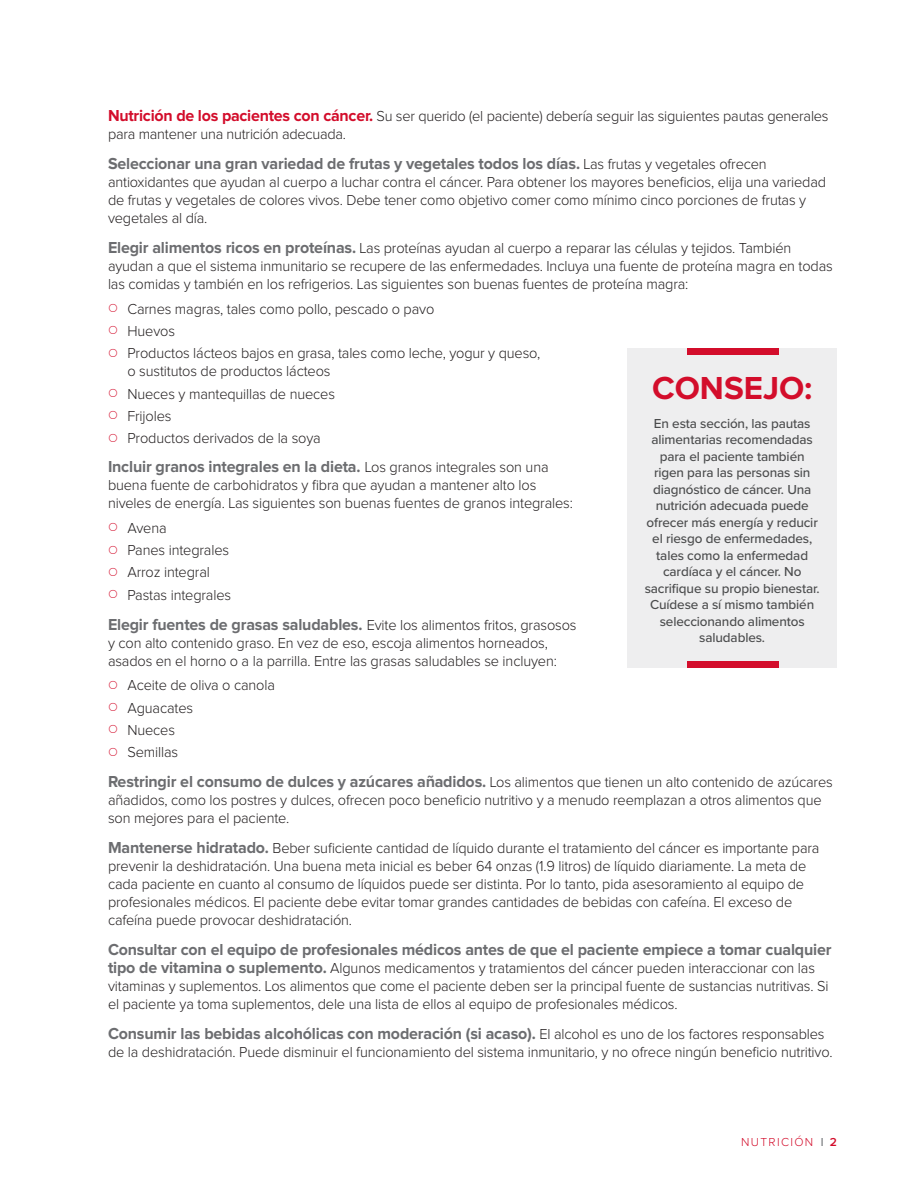
<style>
.page{position:relative;width:918px;height:1188px;background:#fff}
.page>*{position:absolute;margin:0;border:0;box-sizing:border-box;transform-origin:0 0}
.t1{font:700 33px "Proxima Nova";color:#d30d2b}
.Body_text{font:700 16.5px "Proxima Nova";letter-spacing:-.01em;color:#6c6d70}
.Body_text-2{font:300 15px/18px "Proxima Nova";letter-spacing:-.01em;color:#231f20}
.t2{font:500 13.5px/16.5px "Proxima Nova";letter-spacing:-.01em;color:#4b4c4d;text-align:center}
.t3{font:300 12px "Proxima Nova";letter-spacing:.11em;color:#d30d2b}
.s1{font-weight:700;font-size:16.5px;color:#d30d2b}
.s2{font-weight:300;font-size:15px;color:#231f20}
.s3{font-weight:700;font-size:16.5px;color:#6c6d70}
.s4{font-weight:600;color:#808285}
.s5{font-weight:600}
</style>
<div class="page">
<div style="left:627px;top:348px;width:210px;height:319px;background:#eeeeef"></div>
<div style="left:688px;top:661px;width:91px;height:6px;background:#d30d2b"></div>
<div style="left:687px;top:348px;width:92px;height:6px;background:#d30d2b"></div>
<p class="Body_text-2" style="left:108px;top:108px;width:722px"><span class="s1">Nutrición de los pacientes con cáncer.</span> Su ser querido (el paciente) debería seguir las siguientes pautas generales para mantener una nutrición adecuada.</p>
<p class="Body_text" style="left:108px;top:156px;width:660px">Seleccionar una gran variedad de frutas y vegetales todos los días. <span class="s2">Las frutas y vegetales ofrecen</span></p>
<p class="Body_text-2" style="left:108px;top:174px;width:720px">antioxidantes que ayudan al cuerpo a luchar contra el cáncer. Para obtener los mayores beneficios, elija una variedad de frutas y vegetales de colores vivos. Debe tener como objetivo comer como mínimo cinco porciones de frutas y vegetales al día.</p>
<p class="Body_text-2" style="left:108px;top:239px;width:726px"><span class="s3">Elegir alimentos ricos en proteínas.</span> Las proteínas ayudan al cuerpo a reparar las células y tejidos. También ayudan a que el sistema inmunitario se recupere de las enfermedades. Incluya una fuente de proteína magra en todas las comidas y también en los refrigerios. Las siguientes son buenas fuentes de proteína magra:</p>
<p class="Body_text-2" style="left:127px;top:300px;width:308px">Carnes magras, tales como pollo, pescado o pavo</p>
<p class="Body_text-2" style="left:127px;top:323px;width:49px">Huevos</p>
<p class="Body_text-2" style="left:127px;top:345px;width:415px">Productos lácteos bajos en grasa, tales como leche, yogur y queso, o sustitutos de productos lácteos</p>
<p class="Body_text-2" style="left:127px;top:385px;width:209px">Nueces y mantequillas de nueces</p>
<p class="Body_text-2" style="left:127px;top:407px;width:46px">Frijoles</p>
<p class="Body_text-2" style="left:127px;top:430px;width:195px">Productos derivados de la soya</p>
<p class="Body_text" style="left:108px;top:459px;width:442px">Incluir granos integrales en la dieta. <span class="s2">Los granos integrales son una</span></p>
<p class="Body_text-2" style="left:108px;top:477px;width:466px">buena fuente de carbohidratos y fibra que ayudan a mantener alto los niveles de energía. Las siguientes son buenas fuentes de granos integrales:</p>
<p class="Body_text-2" style="left:127px;top:519px;width:41px">Avena</p>
<p class="Body_text-2" style="left:127px;top:542px;width:103px">Panes integrales</p>
<p class="Body_text-2" style="left:127px;top:564px;width:84px">Arroz integral</p>
<p class="Body_text-2" style="left:127px;top:586px;width:105px">Pastas integrales</p>
<p class="Body_text" style="left:108px;top:616px;width:470px">Elegir fuentes de grasas saludables. <span class="s2">Evite los alimentos fritos, grasosos</span></p>
<p class="Body_text-2" style="left:108px;top:634px;width:450px">y con alto contenido graso. En vez de eso, escoja alimentos horneados, asados en el horno o a la parrilla. Entre las grasas saludables se incluyen:</p>
<p class="Body_text-2" style="left:127px;top:677px;width:149px">Aceite de oliva o canola</p>
<p class="Body_text-2" style="left:127px;top:699px;width:67px">Aguacates</p>
<p class="Body_text-2" style="left:127px;top:722px;width:49px">Nueces</p>
<p class="Body_text-2" style="left:127px;top:744px;width:52px">Semillas</p>
<p class="Body_text-2" style="left:108px;top:774px;width:726px"><span class="s3">Restringir el consumo de dulces y azúcares añadidos.</span> Los alimentos que tienen un alto contenido de azúcares añadidos, como los postres y dulces, ofrecen poco beneficio nutritivo y a menudo reemplazan a otros alimentos que son mejores para el paciente.</p>
<p class="Body_text-2" style="left:108px;top:840px;width:713px"><span class="s3">Mantenerse hidratado.</span> Beber suficiente cantidad de líquido durante el tratamiento del cáncer es importante para prevenir la deshidratación. Una buena meta inicial es beber 64 onzas (1.9 litros) de líquido diariamente. La meta de cada paciente en cuanto al consumo de líquidos puede ser distinta. Por lo tanto, pida asesoramiento al equipo de profesionales médicos. El paciente debe evitar tomar grandes cantidades de bebidas con cafeína. El exceso de cafeína puede provocar deshidratación.</p>
<p class="Body_text" style="left:108px;top:942px;width:725px">Consultar con el equipo de profesionales médicos antes de que el paciente empiece a tomar cualquier</p>
<p class="Body_text-2" style="left:108px;top:960px;width:722px"><span class="s3">tipo de vitamina o suplemento.</span> Algunos medicamentos y tratamientos del cáncer pueden interaccionar con las vitaminas y suplementos. Los alimentos que come el paciente deben ser la principal fuente de sustancias nutritivas. Si el paciente ya toma suplementos, dele una lista de ellos al equipo de profesionales médicos.</p>
<p class="Body_text" style="left:108px;top:1026px;width:718px">Consumir las bebidas alcohólicas con moderación (si acaso). <span class="s2">El alcohol es uno de los factores responsables</span></p>
<p class="Body_text-2" style="left:108px;top:1043px;width:726px">de la deshidratación. Puede disminuir el funcionamiento del sistema inmunitario, y no ofrece ningún beneficio nutritivo.</p>
<p class="t1" style="left:652px;top:373px;width:162px">CONSEJO:</p>
<p class="t2" style="left:645px;top:415px;width:176px">En esta sección, las pautas alimentarias recomendadas para el paciente también rigen para las personas sin diagnóstico de cáncer. Una nutrición adecuada puede ofrecer más energía y reducir el riesgo de enfermedades, tales como la enfermedad cardíaca y el cáncer. No sacrifique su propio bienestar.<br>Cuídese a sí mismo también seleccionando alimentos saludables.</p>
<p class="t3" style="left:741px;top:1137px;width:97px">NUTRICIÓN <span class="s4">l</span> <span class="s5">2</span></p>
</div>
